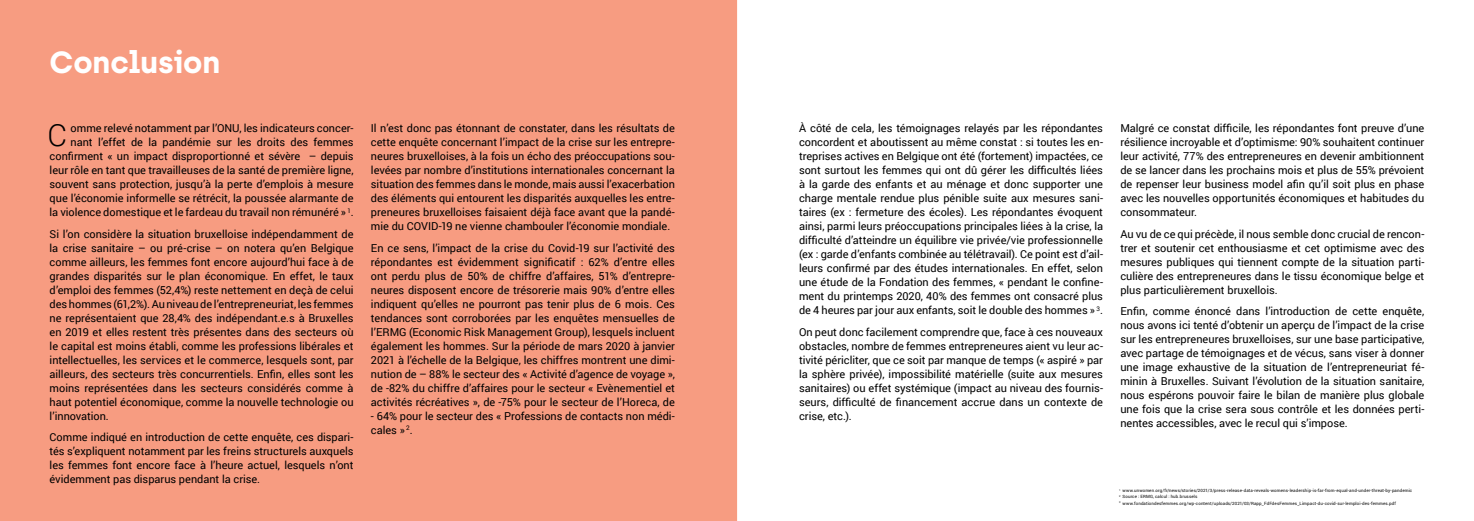
<style>
.page{position:relative;width:1474px;height:521px;background:#fff}
.page>*{position:absolute;margin:0;border:0;box-sizing:border-box;transform-origin:0 0}
.t1{font:700 30.62px "Archia";letter-spacing:-.005em;color:#fff}
.t2{font:300 30.62px "Roboto";color:#000}
.t3{font:10.94px/14px "Roboto";color:#000;text-align:justify}
.t4{font:4.38px/6.1px "Roboto";letter-spacing:.025em;color:#000}
</style>
<div class="page">
<div style="left:0;top:0;width:737px;height:521px;background:#f79c81"></div>
<h1 class="t1" style="left:50px;top:43px;width:172px">Conclusion</h1>
<p class="t3" style="left:50px;top:121px;width:305px;text-align:right">omme relevé notamment par l’ONU, les indicateurs concer&shy;nant l’effet de la pandémie sur les droits des femmes confirment « un impact disproportionné et sévère – depuis leur rôle en tant que travailleuses de la santé de première ligne, souvent sans protection, jusqu’à la perte d’emplois à mesure que l’économie informelle se rétrécit, la poussée alarmante de la violence domestique et le fardeau du travail non rémunéré » <sup>1</sup>.</p>
<p class="t3" style="left:50px;top:227px;width:305px">Si l’on considère la situation bruxelloise indépendamment de la crise sanitaire – ou pré-crise – on notera qu’en Belgique comme ailleurs, les femmes font encore aujourd’hui face à de grandes disparités sur le plan économique. En effet, le taux d’emploi des femmes (52,4%) reste nettement en deçà de celui des hommes (61,2%). Au niveau de l’entrepreneuriat, les femmes ne représentaient que 28,4% des indépendant.e.s à Bruxelles en 2019 et elles restent très présentes dans des secteurs où le capital est moins établi, comme les professions libérales et intellectuelles, les services et le commerce, lesquels sont, par ailleurs, des secteurs très concurrentiels. Enfin, elles sont les moins représentées dans les secteurs considérés comme à haut potentiel économique, comme la nouvelle technologie ou l’innovation.</p>
<p class="t3" style="left:50px;top:430px;width:305px">Comme indiqué en introduction de cette enquête, ces dispari&shy;tés s’expliquent notamment par les freins structurels auxquels les femmes font encore face à l’heure actuel, lesquels n’ont évidemment pas disparus pendant la crise.</p>
<h1 class="t2" style="left:48px;top:114px;width:21px">C</h1>
<p class="t3" style="left:371px;top:121px;width:305px">Il n’est donc pas étonnant de constater, dans les résultats de cette enquête concernant l’impact de la crise sur les entrepre&shy;neures bruxelloises, à la fois un écho des préoccupations sou&shy;levées par nombre d’institutions internationales concernant la situation des femmes dans le monde, mais aussi l’exacerbation des éléments qui entourent les disparités auxquelles les entre&shy;preneures bruxelloises faisaient déjà face avant que la pandé&shy;mie du COVID-19 ne vienne chambouler l’économie mondiale.</p>
<p class="t3" style="left:371px;top:240px;width:305px">En ce sens, l’impact de la crise du Covid-19 sur l’activité des répondantes est évidemment significatif : 62% d’entre elles ont perdu plus de 50% de chiffre d’affaires, 51% d’entrepre&shy;neures disposent encore de trésorerie mais 90% d’entre elles indiquent qu’elles ne pourront pas tenir plus de 6 mois. Ces tendances sont corroborées par les enquêtes mensuelles de l’ERMG (Economic Risk Management Group), lesquels incluent également les hommes. Sur la période de mars 2020 à janvier 2021 à l’échelle de la Belgique, les chiffres montrent une dimi&shy;nution de – 88% le secteur des « Activité d’agence de voyage », de -82% du chiffre d’affaires pour le secteur « Evènementiel et activités récréatives », de -75% pour le secteur de l’Horeca, de</p>
<p class="t3" style="left:371px;top:408px;width:305px">- 64% pour le secteur des « Professions de contacts non médi&shy;cales » <sup>2</sup>.</p>
<p class="t3" style="left:799px;top:121px;width:305px">À côté de cela, les témoignages relayés par les répondantes concordent et aboutissent au même constat : si toutes les en&shy;treprises actives en Belgique ont été (fortement) impactées, ce sont surtout les femmes qui ont dû gérer les difficultés liées à la garde des enfants et au ménage et donc supporter une charge mentale rendue plus pénible suite aux mesures sani&shy;taires (ex : fermeture des écoles). Les répondantes évoquent ainsi, parmi leurs préoccupations principales liées à la crise, la difficulté d’atteindre un équilibre vie privée/vie professionnelle (ex : garde d’enfants combinée au télétravail). Ce point est d’ail&shy;leurs confirmé par des études internationales. En effet, selon une étude de la Fondation des femmes, « pendant le confine&shy;ment du printemps 2020, 40% des femmes ont consacré plus de 4 heures par jour aux enfants, soit le double des hommes » <sup>3</sup>.</p>
<p class="t3" style="left:799px;top:325px;width:305px">On peut donc facilement comprendre que, face à ces nouveaux obstacles, nombre de femmes entrepreneures aient vu leur ac&shy;tivité péricliter, que ce soit par manque de temps (« aspiré » par la sphère privée), impossibilité matérielle (suite aux mesures sanitaires) ou effet systémique (impact au niveau des fournis&shy;seurs, difficulté de financement accrue dans un contexte de crise, etc.).</p>
<p class="t3" style="left:1120px;top:121px;width:305px">Malgré ce constat difficile, les répondantes font preuve d’une résilience incroyable et d’optimisme: 90% souhaitent continuer leur activité, 77% des entrepreneures en devenir ambitionnent de se lancer dans les prochains mois et plus de 55% prévoient de repenser leur business model afin qu’il soit plus en phase avec les nouvelles opportunités économiques et habitudes du consommateur.</p>
<p class="t3" style="left:1120px;top:227px;width:305px">Au vu de ce qui précède, il nous semble donc crucial de rencon&shy;trer et soutenir cet enthousiasme et cet optimisme avec des mesures publiques qui tiennent compte de la situation parti&shy;culière des entrepreneures dans le tissu économique belge et plus particulièrement bruxellois.</p>
<p class="t3" style="left:1120px;top:304px;width:305px">Enfin, comme énoncé dans l’introduction de cette enquête, nous avons ici tenté d’obtenir un aperçu de l’impact de la crise sur les entrepreneures bruxelloises, sur une base participative, avec partage de témoignages et de vécus, sans viser à donner une image exhaustive de la situation de l’entrepreneuriat fé&shy;minin à Bruxelles. Suivant l’évolution de la situation sanitaire, nous espérons pouvoir faire le bilan de manière plus globale une fois que la crise sera sous contrôle et les données perti&shy;nentes accessibles, avec le recul qui s’impose.</p>
<p class="t4" style="left:1119px;top:487px;width:295px"><sup>1</sup> www.unwomen.org/fr/news/stories/2021/3/press-release-data-reveals-womens-leadership-is-far-from-equal-and-under-threat-by-pandemic<br><sup>2</sup> Source : ERMG, calcul : hub.brussels<br><sup>3</sup> www.fondationdesfemmes.org/wp-content/uploads/2021/03/Rapp_FdFdesFemmes_Limpact-du-covid-sur-lemploi-des-femmes.pdf</p>
</div>
